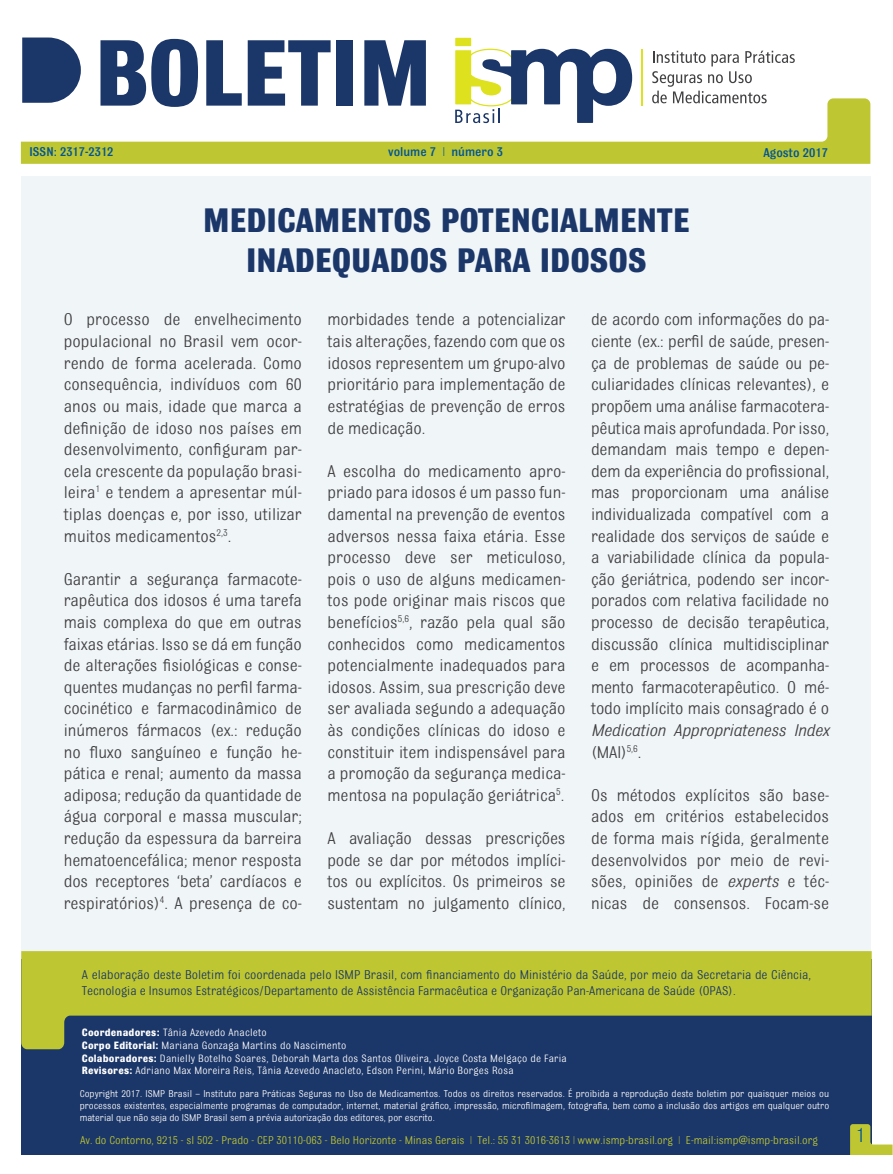
<style>
.page{position:relative;width:893px;height:1174px;background:#fff}
.page>*{position:absolute;margin:0;border:0;box-sizing:border-box;transform-origin:0 0}
.t1{font:700 99.6px "Bulldog";letter-spacing:-.01em;color:#1b3668}
.t2{font:700 36px/40.5px "Bulldog";color:#1b3668;text-align:center}
.t3{font:21.6px "Bulldog";color:#035595}
.t4{font:18px/21.6px "Bulldog";letter-spacing:-.005em;color:#414042;text-align:justify}
.t5{font:italic 18px/21.6px "Bulldog";letter-spacing:-.01em;color:#414042}
.t6{font:13.5px/16.2px "Bulldog";color:#1b3668}
.t7{font:500 13.5px "Bulldog";color:#035595}
.t8{font:12px "Bulldog";color:#bec731}
.t9{font:11.25px/12.8px "Bulldog";letter-spacing:.02em;color:#fff}
.t10{font:10.5px/12px "Bulldog";color:#fff;text-align:justify}
.s1{font-style:normal}
.s2{font-style:italic}
.s3{font-weight:700}
</style>
<div class="page">
<div style="left:21px;top:176px;width:850px;height:978px;background:#f0f5f8"></div>
<svg style="left:21px;top:98px;width:849px;height:66px"></svg>
<svg style="left:455px;top:38px;width:177px;height:85px"></svg>
<svg style="left:652px;top:51px;width:143px;height:52px"></svg>
<hr style="left:642px;top:49px;width:1px;height:57px;background:#dee21e">
<svg style="left:22px;top:38px;width:59px;height:65px;background:#374f7b"></svg>
<div style="left:21px;top:959px;width:851px;height:196px;background:#1b3668"></div>
<svg style="left:21px;top:951px;width:851px;height:98px;fill:#bec731"></svg>
<svg style="left:850px;top:1124px;width:43px;height:31px"></svg>
<h1 class="t1" style="left:95px;top:22px;width:339px">BOLETIM</h1>
<p class="t7" style="left:29px;top:145px;width:86px">ISSN: 2317-2312</p>
<p class="t7" style="left:388px;top:145px;width:116px">volume 7 | número 3</p>
<p class="t7" style="left:763px;top:146px;width:66px">Agosto 2017</p>
<h2 class="t2" style="left:203px;top:199px;width:488px">MEDICAMENTOS POTENCIALMENTE<br>INADEQUADOS PARA IDOSOS</h2>
<p class="t4" style="left:64px;top:309px;width:240px">O processo de envelhecimento populacional no Brasil vem ocor&shy;rendo de forma acelerada. Como consequência, indivíduos com 60 anos ou mais, idade que marca a definição de idoso nos países em desenvolvimento, configuram par&shy;cela crescente da população brasi&shy;leira<sup>1</sup> e tendem a apresentar múl&shy;tiplas doenças e, por isso, utilizar muitos medicamentos<sup>2,3</sup>.</p>
<p class="t4" style="left:64px;top:568px;width:240px">Garantir a segurança farmacote&shy;rapêutica dos idosos é uma tarefa mais complexa do que em outras faixas etárias. Isso se dá em função de alterações fisiológicas e conse&shy;quentes mudanças no perfil farma&shy;cocinético e farmacodinâmico de inúmeros fármacos (ex.: redução no fluxo sanguíneo e função he&shy;pática e renal; aumento da massa adiposa; redução da quantidade de água corporal e massa muscular; redução da espessura da barreira hematoencefálica; menor resposta dos receptores ‘beta’ cardíacos e respiratórios)<sup>4</sup>. A presença de co-</p>
<p class="t4" style="left:591px;top:309px;width:240px">de acordo com informações do pa&shy;ciente (ex.: perfil de saúde, presen&shy;ça de problemas de saúde ou pe&shy;culiaridades clínicas relevantes), e propõem uma análise farmacotera&shy;pêutica mais aprofundada. Por isso, demandam mais tempo e depen&shy;dem da experiência do profissional, mas proporcionam uma análise individualizada compatível com a realidade dos serviços de saúde e a variabilidade clínica da popula&shy;ção geriátrica, podendo ser incor&shy;porados com relativa facilidade no processo de decisão terapêutica, discussão clínica multidisciplinar e em processos de acompanha&shy;mento farmacoterapêutico. O mé&shy;todo implícito mais consagrado é o</p>
<p class="t5" style="left:591px;top:719px;width:240px">Medication Appropriateness Index <span class="s1">(MAI)</span><sup>5,6</sup><span class="s1">.</span></p>
<p class="t4" style="left:591px;top:784px;width:240px">Os métodos explícitos são base&shy;ados em critérios estabelecidos de forma mais rígida, geralmente desenvolvidos por meio de revi&shy;sões, opiniões de <span class="s2">experts</span> e téc&shy;nicas de consensos. Focam-se</p>
<p class="t4" style="left:327px;top:309px;width:240px">morbidades tende a potencializar tais alterações, fazendo com que os idosos representem um grupo-alvo prioritário para implementação de estratégias de prevenção de erros de medicação.</p>
<p class="t4" style="left:327px;top:460px;width:240px">A escolha do medicamento apro&shy;priado para idosos é um passo fun&shy;damental na prevenção de eventos adversos nessa faixa etária. Esse processo deve ser meticuloso, pois o uso de alguns medicamen&shy;tos pode originar mais riscos que benefícios<sup>5,6</sup>, razão pela qual são conhecidos como medicamentos potencialmente inadequados para idosos. Assim, sua prescrição deve ser avaliada segundo a adequação às condições clínicas do idoso e constituir item indispensável para a promoção da segurança medica&shy;mentosa na população geriátrica<sup>5</sup>.</p>
<p class="t4" style="left:327px;top:827px;width:240px">A avaliação dessas prescrições pode se dar por métodos implíci&shy;tos ou explícitos. Os primeiros se sustentam no julgamento clínico,</p>
<p class="t6" style="left:82px;top:966px;width:731px">A elaboração deste Boletim foi coordenada pelo ISMP Brasil, com financiamento do Ministério da Saúde, por meio da Secretaria de Ciência,<br>Tecnologia e Insumos Estratégicos/Departamento de Assistência Farmacêutica e Organização Pan-Americana de Saúde (OPAS).</p>
<p class="t9" style="left:82px;top:1026px;width:486px"><span class="s3">Coordenadores:</span> Tânia Azevedo Anacleto<br><span class="s3">Corpo Editorial:</span> Mariana Gonzaga Martins do Nascimento<br><span class="s3">Colaboradores:</span> Danielly Botelho Soares, Deborah Marta dos Santos Oliveira, Joyce Costa Melgaço de Faria <span class="s3">Revisores:</span> Adriano Max Moreira Reis, Tânia Azevedo Anacleto, Edson Perini, Mário Borges Rosa</p>
<p class="t10" style="left:80px;top:1087px;width:751px">Copyright 2017. ISMP Brasil – Instituto para Práticas Seguras no Uso de Medicamentos. Todos os direitos reservados. É proibida a reprodução deste boletim por quaisquer meios ou processos existentes, especialmente programas de computador, internet, material gráfico, impressão, microfilmagem, fotografia, bem como a inclusão dos artigos em qualquer outro material que não seja do ISMP Brasil sem a prévia autorização dos editores, por escrito.</p>
<p class="t8" style="left:80px;top:1134px;width:739px">Av. do Contorno, 9215 - sl 502 - Prado - CEP 30110-063 - Belo Horizonte - Minas Gerais | Tel.: 55 31 3016-3613 | www.ismp-brasil.org | E-mail:ismp@ismp-brasil.org</p>
<p class="t3" style="left:856px;top:1124px;width:11px">1</p>
</div>
